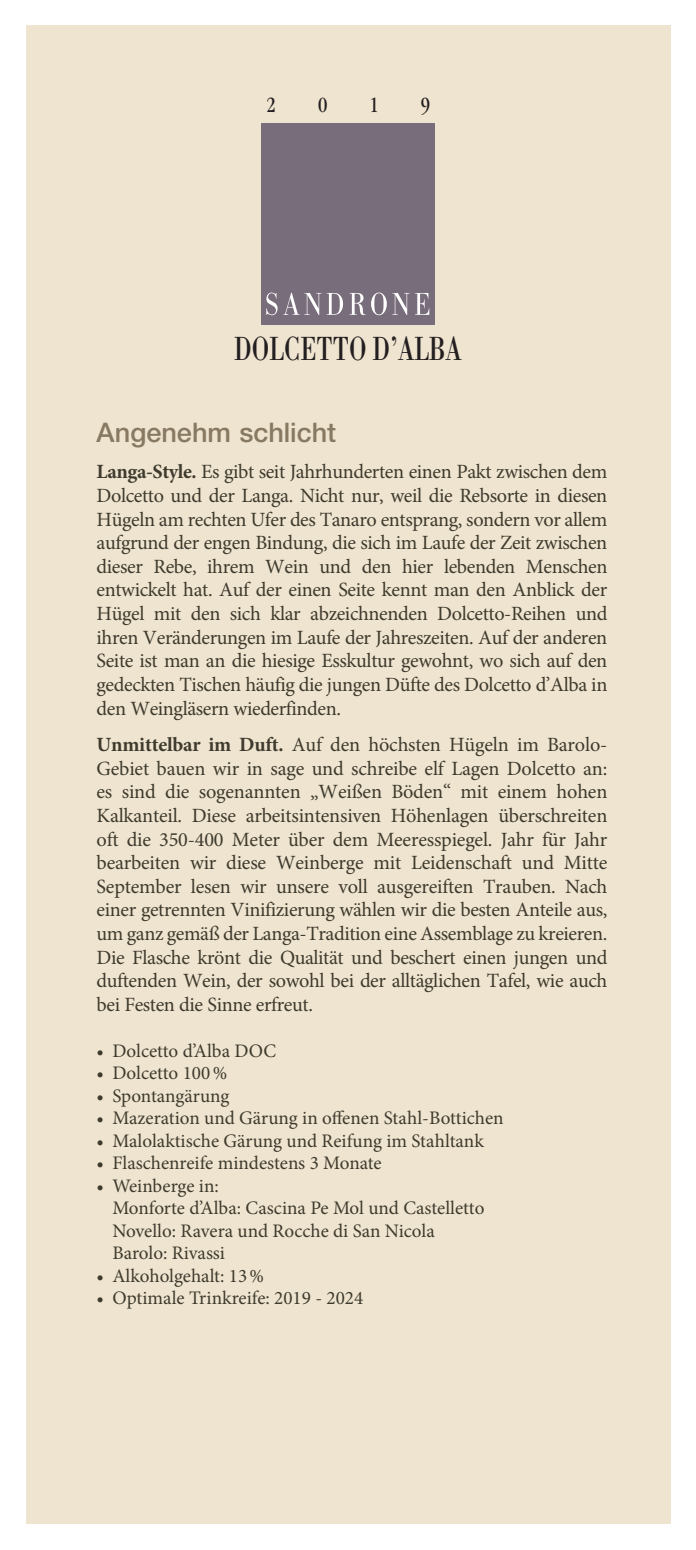
<style>
.page{position:relative;width:696px;height:1550px;background:#fff}
.page>*{position:absolute;margin:0;border:0;box-sizing:border-box;transform-origin:0 0}
.t1{font:34.65px "Bodoni Std";color:#231f20;scale:.7 1}
.t2{font:500 27px "Helvetica Neue LT Std";color:#877962}
.t3{font:condensed 22.5px "ITC Garamond Std";color:#231f20}
.t4{font:20.25px/23.6px "Minion Pro";letter-spacing:-.02em;color:#3e3a2d;text-align:justify}
.t5{font:19.12px/22.5px "Minion Pro";color:#3e3a2d}
.s1{font-weight:700}
</style>
<div class="page">
<div style="left:26px;top:26px;width:644px;height:1498px;background:#efe4d0"></div>
<div style="left:261px;top:123px;width:173px;height:202px;background:#786d7a"></div>
<svg style="left:266px;top:293px;width:11px;height:22px"></svg>
<svg style="left:283px;top:293px;width:60px;height:22px"></svg>
<svg style="left:349px;top:293px;width:16px;height:22px"></svg>
<svg style="left:371px;top:293px;width:15px;height:22px"></svg>
<svg style="left:392px;top:293px;width:37px;height:22px"></svg>
<p class="t3" style="left:266px;top:92px;width:11px">2</p>
<p class="t3" style="left:318px;top:92px;width:11px">0</p>
<p class="t3" style="left:369px;top:92px;width:11px">1</p>
<p class="t3" style="left:420px;top:92px;width:11px">9</p>
<h1 class="t1" style="left:234px;top:328px;width:326px">DOLCETTO D’ALBA</h1>
<h2 class="t2" style="left:96px;top:416px;width:241px">Angenehm schlicht</h2>
<p class="t4" style="left:96px;top:460px;width:512px"><span class="s1">Langa-Style.</span> Es gibt seit Jahrhunderten einen Pakt zwischen dem Dolcetto und der Langa. Nicht nur, weil die Rebsorte in diesen Hügeln am rechten Ufer des Tanaro entsprang, sondern vor allem aufgrund der engen Bindung, die sich im Laufe der Zeit zwischen dieser Rebe, ihrem Wein und den hier lebenden Menschen entwickelt hat. Auf der einen Seite kennt man den Anblick der Hügel mit den sich klar abzeichnenden Dolcetto-Reihen und ihren Veränderungen im Laufe der Jahreszeiten. Auf der anderen Seite ist man an die hiesige Esskultur gewohnt, wo sich auf den gedeckten Tischen häufig die jungen Düfte des Dolcetto d’Alba in den Weingläsern wiederfinden.</p>
<p class="t4" style="left:96px;top:733px;width:512px"><span class="s1">Unmittelbar im Duft.</span> Auf den höchsten Hügeln im Barolo-Gebiet bauen wir in sage und schreibe elf Lagen Dolcetto an: es sind die sogenannten „Weißen Böden“ mit einem hohen Kalkanteil. Diese arbeitsintensiven Höhenlagen überschreiten oft die 350-400 Meter über dem Meeresspiegel. Jahr für Jahr bearbeiten wir diese Weinberge mit Leidenschaft und Mitte September lesen wir unsere voll ausgereiften Trauben. Nach einer getrennten Vinifizierung wählen wir die besten Anteile aus, um ganz gemäß der Langa-Tradition eine Assemblage zu kreieren.<br>Die Flasche krönt die Qualität und beschert einen jungen und duftenden Wein, der sowohl bei der alltäglichen Tafel, wie auch bei Festen die Sinne erfreut.</p>
<p class="t5" style="left:96px;top:1040px;width:181px">• Dolcetto d’Alba DOC</p>
<p class="t5" style="left:96px;top:1062px;width:132px">• Dolcetto 100%</p>
<p class="t5" style="left:96px;top:1085px;width:134px">• Spontangärung</p>
<p class="t5" style="left:96px;top:1107px;width:408px">• Mazeration und Gärung in offenen Stahl-Bottichen</p>
<p class="t5" style="left:96px;top:1130px;width:388px">• Malolaktische Gärung und Reifung im Stahltank</p>
<p class="t5" style="left:96px;top:1152px;width:286px">• Flaschenreife mindestens 3 Monate</p>
<p class="t5" style="left:112px;top:1175px;width:373px;text-indent:-16px">• Weinberge in:<br>Monforte d’Alba: Cascina Pe Mol und Castelletto<br>Novello: Ravera und Rocche di San Nicola<br>Barolo: Rivassi</p>
<p class="t5" style="left:96px;top:1264px;width:169px">• Alkoholgehalt: 13%</p>
<p class="t5" style="left:96px;top:1287px;width:268px">• Optimale Trinkreife: 2019 - 2024</p>
</div>
